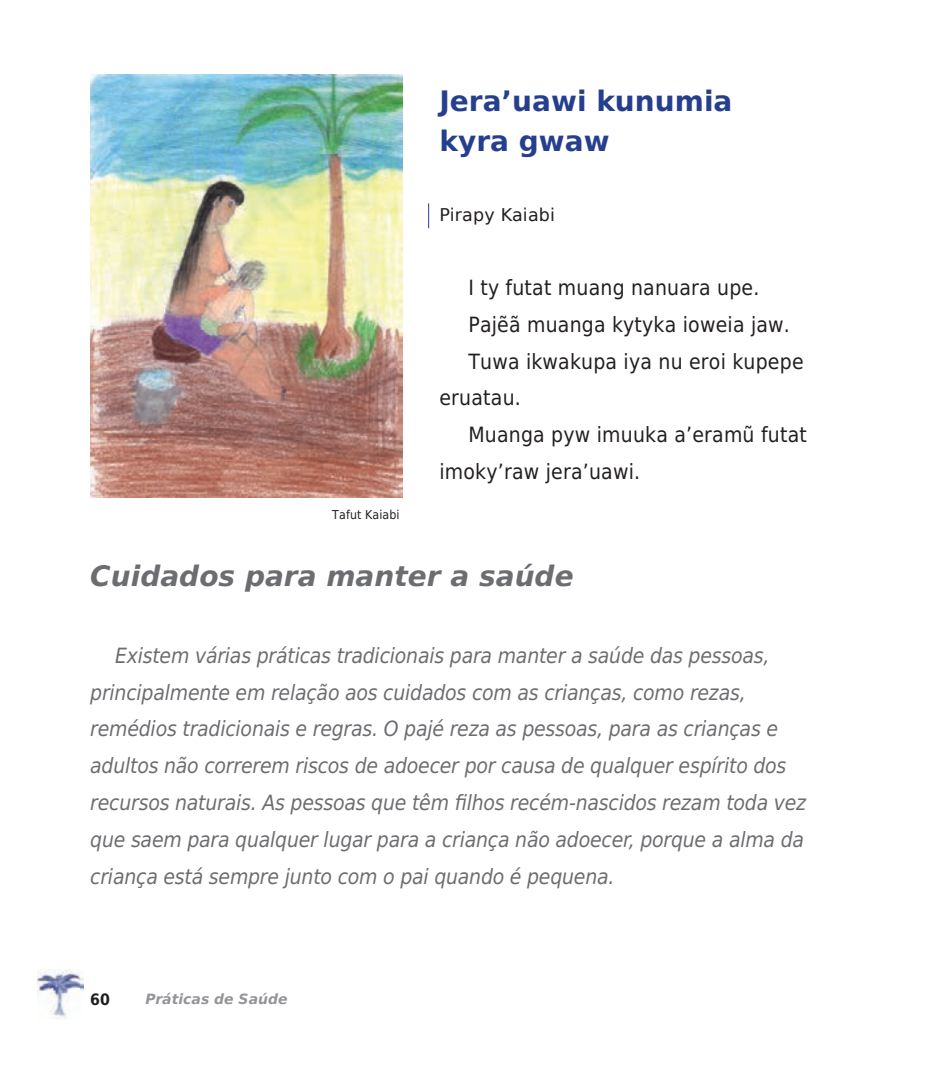
<style>
.page{position:relative;width:943px;height:1067px;background:#fff}
.page>*{position:absolute;margin:0;border:0;box-sizing:border-box;transform-origin:0 0}
.t1{font:700 28px/39.4px "DejaVu Sans";color:#253f8e}
.t2{font:italic 700 28px "DejaVu Sans";color:#6c6d70}
.t3{font:italic 21px/36.8px "DejaVu Sans Condensed";letter-spacing:-.01em;color:#6c6d70}
.t4{font:21px "DejaVu Sans Condensed";letter-spacing:.01em;color:#231f20}
.t5{font:17.5px "DejaVu Sans";letter-spacing:.01em;color:#231f20}
.t6{font:700 15.75px "DejaVu Sans Condensed";color:#201d1e}
.t7{font:italic 700 14px "DejaVu Sans";color:#939598}
.t8{font:12.25px "DejaVu Sans Condensed";letter-spacing:.01em;color:#231f20}
</style>
<div class="page">
<img style="left:38px;top:969px;width:46px;height:49px">
<img style="left:90px;top:74px;width:312px;height:423px">
<svg style="left:428px;top:203px;width:1px;height:25px"></svg>
<h1 class="t1" style="left:439px;top:80px;width:294px">Jera’uawi kunumia kyra gwaw</h1>
<p class="t5" style="left:439px;top:201px;width:117px">Pirapy Kaiabi</p>
<p class="t8" style="left:332px;top:504px;width:69px">Tafut Kaiabi</p>
<p class="t4" style="left:468px;top:270px;width:292px">I ty futat muang nanuara upe.</p>
<p class="t4" style="left:468px;top:307px;width:323px">Pajẽã muanga kytyka ioweia jaw.</p>
<p class="t4" style="left:468px;top:344px;width:337px">Tuwa ikwakupa iya nu eroi kupepe</p>
<p class="t4" style="left:439px;top:381px;width:83px">eruatau.</p>
<p class="t4" style="left:468px;top:417px;width:340px">Muanga pyw imuuka a’eramũ futat</p>
<p class="t4" style="left:439px;top:454px;width:202px">imoky’raw jera’uawi.</p>
<h1 class="t2" style="left:90px;top:554px;width:485px">Cuidados para manter a saúde</h1>
<p class="t3" style="left:90px;top:636px;width:717px;text-indent:25px">Existem várias práticas tradicionais para manter a saúde das pessoas, principalmente em relação aos cuidados com as crianças, como rezas, remédios tradicionais e regras. O pajé reza as pessoas, para as crianças e adultos não correrem riscos de adoecer por causa de qualquer espírito dos recursos naturais. As pessoas que têm filhos recém-nascidos rezam toda vez que saem para qualquer lugar para a criança não adoecer, porque a alma da criança está sempre junto com o pai quando é pequena.</p>
<p class="t6" style="left:90px;top:985px;width:21px">60</p>
<p class="t7" style="left:145px;top:988px;width:144px">Práticas de Saúde</p>
</div>
